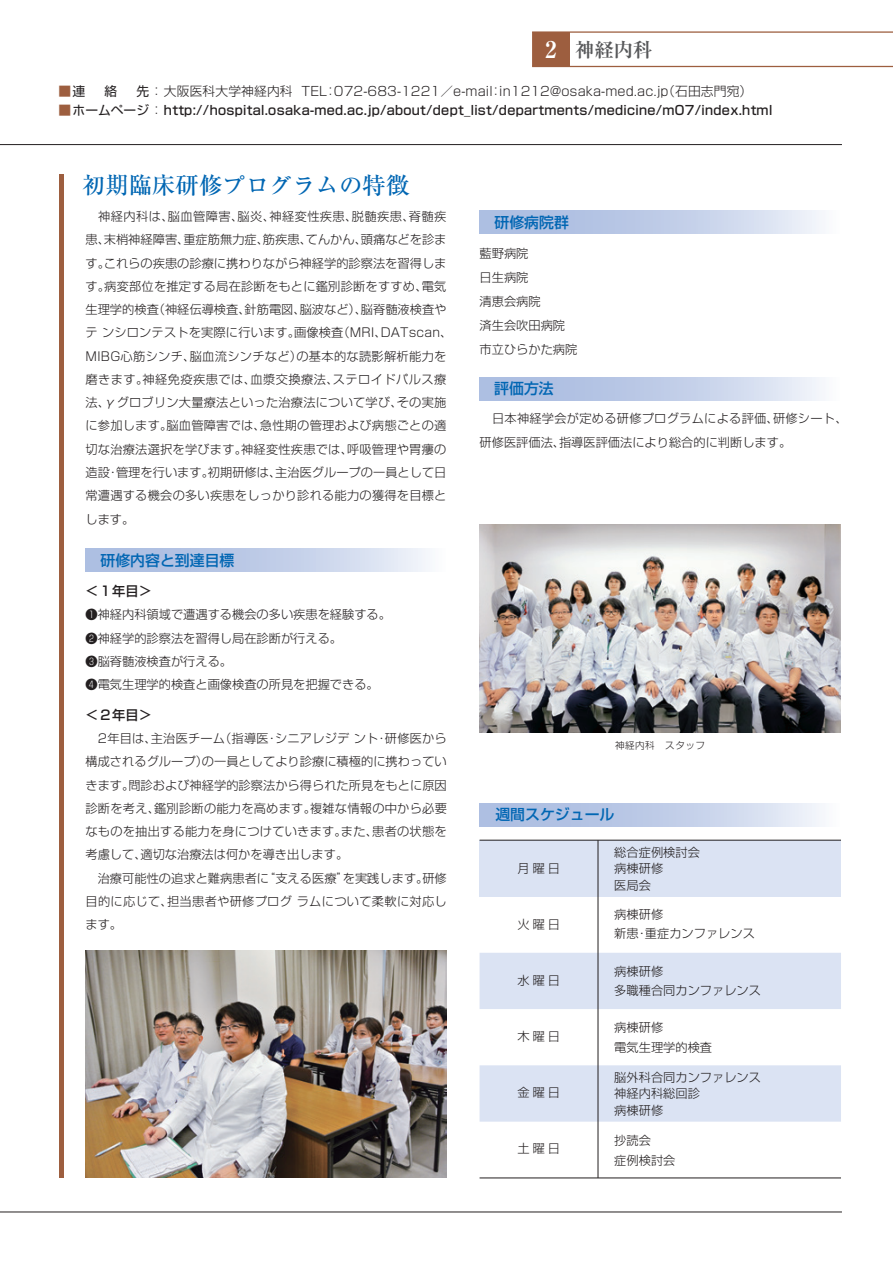
<style>
.page{position:relative;width:893px;height:1263px;background:#fff}
.page>*{position:absolute;margin:0;border:0;box-sizing:border-box;transform-origin:0 0}
.t1{font:500 23.4px "Ryumin Pro";color:#0166b3}
.t2{font:700 19.35px "Ryumin Pro";color:#57585a}
.t3{font:500 14.85px "Shin Go Pro";color:#0166b3}
.t4{font:500 13.35px "Shin Go Pro";color:#231f20}
.t5{font:500 12.75px "Shin Go Pro";letter-spacing:.025em;color:#231f20}
.t6{font:300 12.75px "Shin Go Pro";letter-spacing:.01em;color:#231f20}
.t7{font:12.75px "Shin Go Pro";color:#9d5e3f}
.t8{font:12.75px "Shin Go Pro";color:#231f20}
.t9{font:300 12.15px/23.2px "Shin Go Pro";letter-spacing:.02em;color:#231f20}
.t10{font:300 12.15px/23.2px "Shin Go Pro";color:#231f20}
.t11{font:300 9.6px "Shin Go Pro";letter-spacing:.05em;color:#231f20}
.s1{font-size:22.95px;color:#fff}
.s2{color:#231f20}
.s3{font-weight:400}
.s4{font-weight:400;color:#9d5e3f}
.s5{font-weight:300}
</style>
<div class="page">
<hr style="left:0;top:144px;width:842px;height:1px;background:#231f20">
<hr style="left:0;top:1212px;width:842px;height:1px;background:#231f20">
<hr style="left:60px;top:174px;width:4px;height:1004px;background:#9d5e3f">
<img style="left:480px;top:524px;width:361px;height:208px">
<img style="left:85px;top:951px;width:362px;height:227px">
<div style="left:480px;top:840px;width:361px;height:56px;background:#dbe3f3"></div>
<div style="left:480px;top:1065px;width:361px;height:57px;background:#dbe3f3"></div>
<div style="left:480px;top:953px;width:361px;height:56px;background:#dbe3f3"></div>
<hr style="left:598px;top:840px;width:1px;height:338px;background:#231f20">
<hr style="left:480px;top:1178px;width:361px;height:1px;background:#231f20">
<hr style="left:480px;top:840px;width:361px;height:1px;background:#231f20">
<svg style="left:480px;top:803px;width:342px;height:23px;background:#c3cfe9"></svg>
<svg style="left:532px;top:31px;width:361px;height:36px"></svg>
<div style="left:480px;top:210px;width:361px;height:23px;background:linear-gradient(to right,#9fb3dc,#edf0f8)"></div>
<svg style="left:85px;top:549px;width:343px;height:22px;background:#c3cfe9"></svg>
<div style="left:480px;top:377px;width:361px;height:23px;background:linear-gradient(to right,#9fb3dc,#edf0f8)"></div>
<h2 class="t2" style="left:545px;top:34px;width:109px"><span class="s1">2</span> 神経内科</h2>
<p class="t7" style="left:59px;top:81px;width:28px">■<span class="s2">連</span></p>
<p class="t8" style="left:104px;top:81px;width:14px">絡</p>
<p class="t6" style="left:136px;top:81px;width:617px"><span class="s3">先</span>： 大阪医科大学神経内科 TEL：072-683-1221／e-mail：in1212@osaka-med.ac.jp（石田志門宛）</p>
<p class="t5" style="left:59px;top:100px;width:715px"><span class="s4">■</span><span class="s3">ホームページ</span><span class="s5">：</span> http://hospital.osaka-med.ac.jp/about/dept_list/departments/medicine/m07/index.html</p>
<h1 class="t1" style="left:82px;top:167px;width:329px">初期臨床研修プログラムの特徴</h1>
<p class="t9" style="left:85px;top:203px;width:368px">　神経内科は、脳血管障害、脳炎、神経変性疾患、脱髄疾患、脊髄疾患、末梢神経障害、重症筋無力症、筋疾患、てんかん、頭痛などを診ます。これらの疾患の診療に携わりながら神経学的診察法を習得します。病変部位を推定する局在診断をもとに鑑別診断をすすめ、電気生理学的検査（神経伝導検査、針筋電図、脳波など）、脳脊髄液検査やテ ンシロンテストを実際に行います。画像検査（MRI、DATscan、MIBG心筋シンチ、脳血流シンチなど）の基本的な読影解析能力を磨きます。神経免疫疾患では、血漿交換療法、ステロイドパルス療法、γグロブリン大量療法といった治療法について学び、その実施に参加します。脳血管障害では、急性期の管理および病態ごとの適切な治療法選択を学びます。神経変性疾患では、呼吸管理や胃瘻の造設・管理を行います。初期研修は、主治医グループの一員として日常遭遇する機会の多い疾患をしっかり診れる能力の獲得を目標とします。</p>
<p class="t3" style="left:101px;top:548px;width:135px">研修内容と到達目標</p>
<p class="t4" style="left:85px;top:580px;width:68px">＜１年目＞</p>
<p class="t10" style="left:85px;top:601px;width:307px">❶神経内科領域で遭遇する機会の多い疾患を経験する。<br>❷神経学的診察法を習得し局在診断が行える。<br>❸脳脊髄液検査が行える。<br>❹電気生理学的検査と画像検査の所見を把握できる。</p>
<p class="t4" style="left:85px;top:704px;width:68px">＜２年目＞</p>
<p class="t10" style="left:85px;top:725px;width:363px">　2年目は、主治医チーム（指導医・シニアレジデ ント・研修医から構成されるグループ）の一員としてより診療に積極的に携わっていきます。問診および神経学的診察法から得られた所見をもとに原因診断を考え、鑑別診断の能力を高めます。複雑な情報の中から必要なものを抽出する能力を身につけていきます。また、患者の状態を考慮して、適切な治療法は何かを導き出します。<br>　治療可能性の追求と難病患者に“支える医療”を実践します。研修目的に応じて、担当患者や研修プログ ラムについて柔軟に対応します。</p>
<p class="t3" style="left:495px;top:210px;width:76px">研修病院群</p>
<p class="t10" style="left:480px;top:240px;width:99px;line-height:24px">藍野病院<br>日生病院<br>清恵会病院<br>済生会吹田病院市立ひらかた病院</p>
<p class="t3" style="left:494px;top:376px;width:61px">評価方法</p>
<p class="t9" style="left:480px;top:405px;width:370px;line-height:24px">　日本神経学会が定める研修プログラムによる評価、研修シート、研修医評価法、指導医評価法により総合的に判断します。</p>
<p class="t11" style="left:615px;top:737px;width:91px">神経内科　スタッフ</p>
<p class="t3" style="left:495px;top:802px;width:121px">週間スケジュール</p>
<p class="t10" style="left:518px;top:855px;width:44px">月曜日</p>
<p class="t10" style="left:518px;top:911px;width:44px">火曜日</p>
<p class="t10" style="left:518px;top:967px;width:44px">水曜日</p>
<p class="t10" style="left:518px;top:1023px;width:44px">木曜日</p>
<p class="t10" style="left:518px;top:1079px;width:44px">金曜日</p>
<p class="t10" style="left:518px;top:1135px;width:44px">土曜日</p>
<p class="t10" style="left:614px;top:842px;width:87px;line-height:16.5px">総合症例検討会病棟研修<br>医局会</p>
<p class="t10" style="left:614px;top:903px;width:142px;line-height:19.5px">病棟研修<br>新患・重症カンファレンス</p>
<p class="t10" style="left:614px;top:960px;width:148px;line-height:19.5px">病棟研修<br>多職種合同カンファレンス</p>
<p class="t10" style="left:614px;top:1016px;width:99px;line-height:19.5px">病棟研修<br>電気生理学的検査</p>
<p class="t10" style="left:614px;top:1067px;width:148px;line-height:16.5px">脳外科合同カンファレンス神経内科総回診<br>病棟研修</p>
<p class="t10" style="left:614px;top:1129px;width:63px;line-height:19.5px">抄読会<br>症例検討会</p>
</div>
